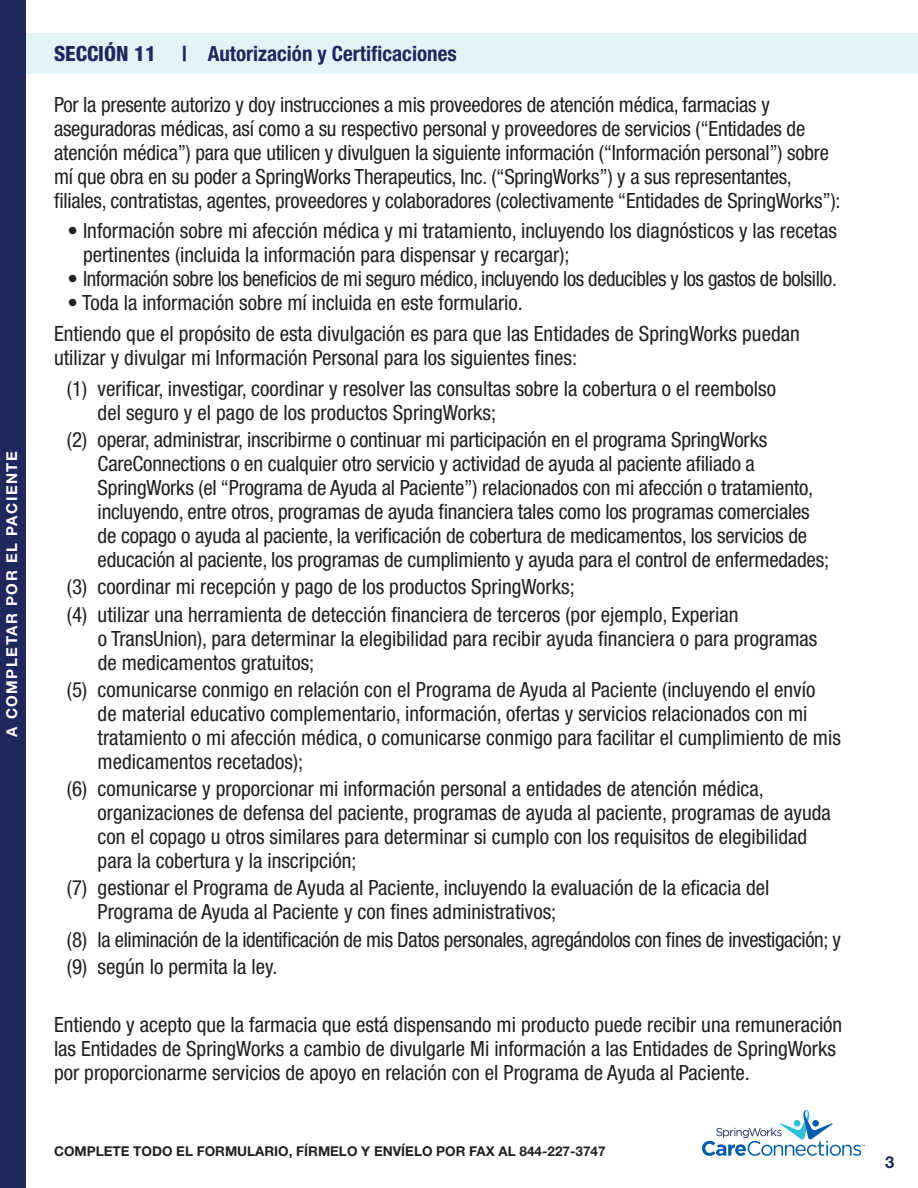
<style>
.page{position:relative;width:918px;height:1188px;background:#fff}
.page>*{position:absolute;margin:0;border:0;box-sizing:border-box;transform-origin:0 0}
.t1{font:condensed 21px/24px "Helvetica Neue LT Std";color:#231f20}
.t2{font:condensed 21px "Helvetica Neue LT Std";letter-spacing:-.02em;color:#231f20}
.t3{font:700 condensed 21px "Helvetica Neue LT Std";color:#1f275c}
.t4{font:700 16.5px "Helvetica Neue LT Std";color:#1f275c}
.t5{font:700 15px "Helvetica Neue LT Std";letter-spacing:.1em;color:#fff}
.t6{font:700 13.5px "Helvetica Neue LT Std";color:#231f20}
.s1{font-weight:800}
</style>
<div class="page">
<div style="left:25px;top:33px;width:893px;height:41px;background:#e3f4f9"></div>
<div style="left:0;top:0;width:25px;height:1188px;background:#1f275c"></div>
<svg style="left:702px;top:1110px;width:163px;height:46px"></svg>
<p class="t5" style="left:3px;top:737px;width:287px;rotate:-90deg">A COMPLETAR POR EL PACIENTE</p>
<p class="t3" style="left:54px;top:41px;width:404px"><span class="s1">SECCIÓN 11</span> | Autorización y Certificaciones</p>
<p class="t1" style="left:54px;top:92px;width:788px">Por la presente autorizo y doy instrucciones a mis proveedores de atención médica, farmacias y aseguradoras médicas, así como a su respectivo personal y proveedores de servicios (“Entidades de atención médica”) para que utilicen y divulguen la siguiente información (“Información personal”) sobre mí que obra en su poder a SpringWorks Therapeutics, Inc. (“SpringWorks”) y a sus representantes, filiales, contratistas, agentes, proveedores y colaboradores (colectivamente “Entidades de SpringWorks”):</p>
<p class="t1" style="left:83px;top:219px;width:755px;text-indent:-16px">• Información sobre mi afección médica y mi tratamiento, incluyendo los diagnósticos y las recetas pertinentes (incluida la información para dispensar y recargar);</p>
<p class="t2" style="left:68px;top:267px;width:771px">• Información sobre los beneficios de mi seguro médico, incluyendo los deducibles y los gastos de bolsillo.</p>
<p class="t1" style="left:68px;top:291px;width:457px">• Toda la información sobre mí incluida en este formulario.</p>
<p class="t1" style="left:54px;top:322px;width:747px">Entiendo que el propósito de esta divulgación es para que las Entidades de SpringWorks puedan utilizar y divulgar mi Información Personal para los siguientes fines:</p>
<p class="t1" style="left:98px;top:376px;width:680px;text-indent:-31px">(1) verificar, investigar, coordinar y resolver las consultas sobre la cobertura o el reembolso del seguro y el pago de los productos SpringWorks;</p>
<p class="t1" style="left:98px;top:428px;width:733px;text-indent:-31px">(2) operar, administrar, inscribirme o continuar mi participación en el programa SpringWorks CareConnections o en cualquier otro servicio y actividad de ayuda al paciente afiliado a SpringWorks (el “Programa de Ayuda al Paciente”) relacionados con mi afección o tratamiento, incluyendo, entre otros, programas de ayuda financiera tales como los programas comerciales de copago o ayuda al paciente, la verificación de cobertura de medicamentos, los servicios de educación al paciente, los programas de cumplimiento y ayuda para el control de enfermedades;</p>
<p class="t1" style="left:67px;top:575px;width:509px">(3) coordinar mi recepción y pago de los productos SpringWorks;</p>
<p class="t1" style="left:98px;top:602px;width:721px;text-indent:-31px">(4) utilizar una herramienta de detección financiera de terceros (por ejemplo, Experian<br>o TransUnion), para determinar la elegibilidad para recibir ayuda financiera o para programas de medicamentos gratuitos;</p>
<p class="t1" style="left:98px;top:677px;width:745px;text-indent:-31px">(5) comunicarse conmigo en relación con el Programa de Ayuda al Paciente (incluyendo el envío<br>de material educativo complementario, información, ofertas y servicios relacionados con mi tratamiento o mi afección médica, o comunicarse conmigo para facilitar el cumplimiento de mis medicamentos recetados);</p>
<p class="t1" style="left:98px;top:777px;width:735px;text-indent:-31px">(6) comunicarse y proporcionar mi información personal a entidades de atención médica, organizaciones de defensa del paciente, programas de ayuda al paciente, programas de ayuda con el copago u otros similares para determinar si cumplo con los requisitos de elegibilidad para la cobertura y la inscripción;</p>
<p class="t1" style="left:98px;top:876px;width:673px;text-indent:-31px">(7) gestionar el Programa de Ayuda al Paciente, incluyendo la evaluación de la eficacia del<br>Programa de Ayuda al Paciente y con fines administrativos;</p>
<p class="t2" style="left:67px;top:927px;width:776px">(8) la eliminación de la identificación de mis Datos personales, agregándolos con fines de investigación; y</p>
<p class="t1" style="left:67px;top:954px;width:212px">(9) según lo permita la ley.</p>
<p class="t1" style="left:54px;top:1012px;width:790px">Entiendo y acepto que la farmacia que está dispensando mi producto puede recibir una remuneración las Entidades de SpringWorks a cambio de divulgarle Mi información a las Entidades de SpringWorks por proporcionarme servicios de apoyo en relación con el Programa de Ayuda al Paciente.</p>
<p class="t6" style="left:54px;top:1143px;width:553px">COMPLETE TODO EL FORMULARIO, FÍRMELO Y ENVÍELO POR FAX AL 844-227-3747</p>
<p class="t4" style="left:885px;top:1152px;width:11px">3</p>
</div>
